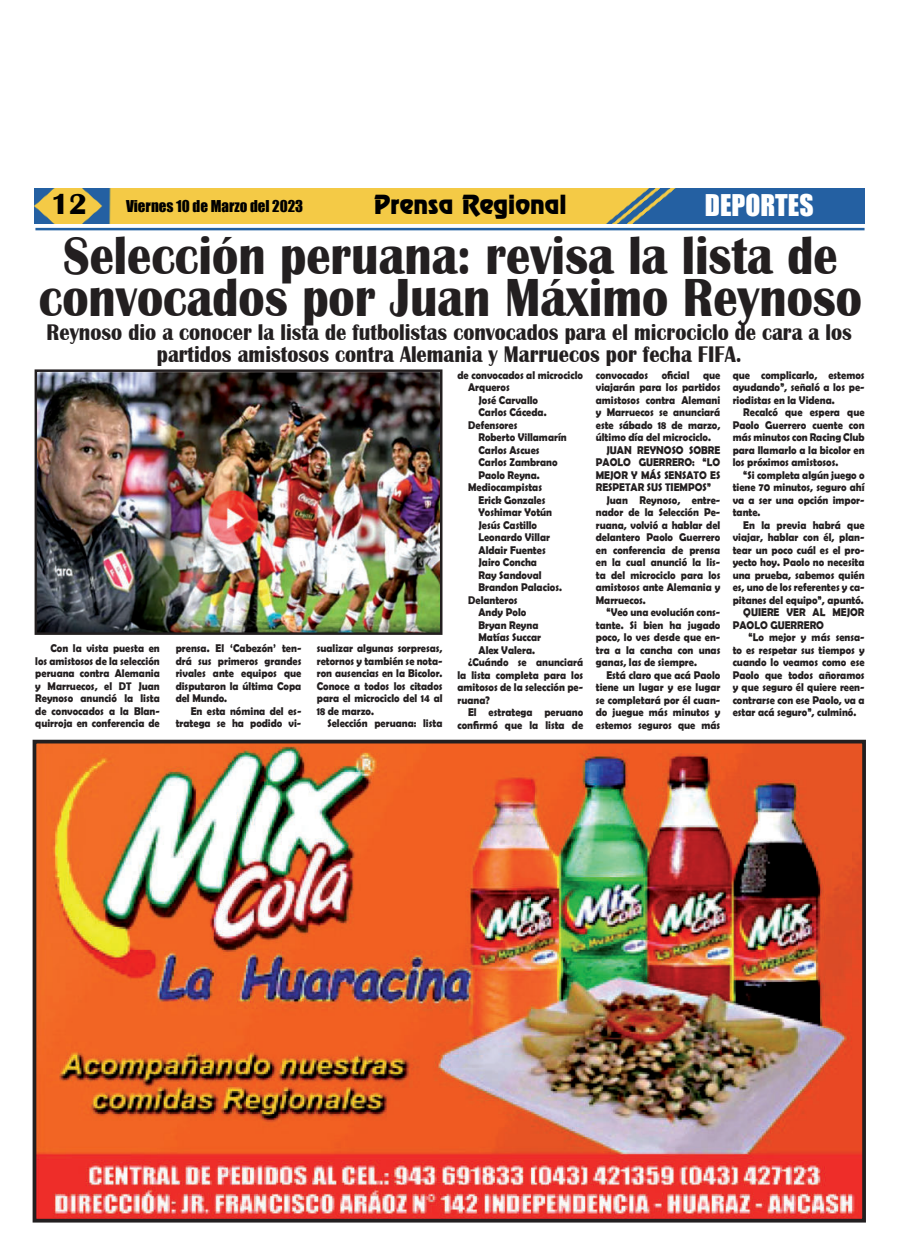
<style>
.page{position:relative;width:900px;height:1258px;background:#fff}
.page>*{position:absolute;margin:0;border:0;box-sizing:border-box;transform-origin:0 0}
.t1{font:700 55.12px/42.5px "Britannic";color:#231f20;text-align:center;scale:.88 1}
.t2{font:700 30px "Britannic";color:#000}
.t3{font:27.5px "Impact";color:#fff}
.t4{font:23.75px "Renfrew Normal";color:#000}
.t5{font:700 23.25px/21.2px "Britannic";color:#231f20;text-align:center;scale:.88 1}
.t6{font:15px "Impact";color:#000}
.t7{font:700 11.25px/12.5px "Berlin Sans FB Demi";color:#231f20;text-align:justify;scale:.92 1}
</style>
<div class="page">
<img style="left:35px;top:188px;width:830px;height:36px">
<hr style="left:35px;top:228px;width:830px;height:2px;background:#2361a2">
<img style="left:39px;top:373px;width:399px;height:258px">
<div style="left:35px;top:369px;width:407px;height:266px;border:3px solid #231f20"></div>
<img style="left:38px;top:745px;width:823px;height:472px">
<div style="left:33px;top:740px;width:833px;height:482px;border:4px solid #231f20"></div>
<h2 class="t2" style="left:51px;top:194px;width:38px">12</h2>
<h3 class="t6" style="left:126px;top:198px;width:179px">Viernes 10 de Marzo del 2023</h3>
<h3 class="t4" style="left:374px;top:194px;width:194px">Prensa Regional</h3>
<h3 class="t3" style="left:705px;top:191px;width:110px">DEPORTES</h3>
<h1 class="t1" style="left:39px;top:239px;width:937px">Selección peruana: revisa la lista de convocados por Juan Máximo Reynoso</h1>
<h3 class="t5" style="left:47px;top:324px;width:917px">Reynoso dio a conocer la lista de futbolistas convocados para el microciclo de cara a los partidos amistosos contra Alemania y Marruecos por fecha FIFA.</h3>
<p class="t7" style="left:176px;top:642px;width:138px">prensa. El ‘Cabezón’ ten&shy;drá sus primeros grandes rivales ante equipos que disputaron la última Copa del Mundo.</p>
<p class="t7" style="left:176px;top:705px;width:138px;text-align:right">En esta nómina del es&shy;tratega se ha podido vi-</p>
<p class="t7" style="left:35px;top:643px;width:137px;text-indent:15px">Con la vista puesta en los amistosos de la selección peruana contra Alemania y Marruecos, el DT Juan Reynoso anunció la lista de convocados a la Blan&shy;quirroja en conferencia de</p>
<p class="t7" style="left:317px;top:642px;width:138px">sualizar algunas sorpresas, retornos y también se nota&shy;ron ausencias en la Bicolor.<br>Conoce a todos los citados para el microciclo del 14 al 18 de marzo.</p>
<p class="t7" style="left:327px;top:718px;width:127px">Selección peruana: lista</p>
<p class="t7" style="left:458px;top:369px;width:138px">de convocados al microciclo</p>
<p class="t7" style="left:468px;top:382px;width:47px">Arqueros</p>
<p class="t7" style="left:478px;top:394px;width:66px">José Carvallo</p>
<p class="t7" style="left:478px;top:406px;width:76px">Carlos Cáceda.</p>
<p class="t7" style="left:468px;top:419px;width:55px">Defensores</p>
<p class="t7" style="left:478px;top:432px;width:97px">Roberto Villamarín</p>
<p class="t7" style="left:478px;top:444px;width:68px">Carlos Ascues</p>
<p class="t7" style="left:478px;top:457px;width:88px">Carlos Zambrano</p>
<p class="t7" style="left:478px;top:469px;width:68px">Paolo Reyna.</p>
<p class="t7" style="left:468px;top:481px;width:82px">Mediocampistas</p>
<p class="t7" style="left:478px;top:494px;width:74px">Erick Gonzales</p>
<p class="t7" style="left:478px;top:507px;width:82px">Yoshimar Yotún</p>
<p class="t7" style="left:478px;top:519px;width:65px">Jesús Castillo</p>
<p class="t7" style="left:478px;top:532px;width:79px">Leonardo Villar</p>
<p class="t7" style="left:478px;top:544px;width:75px">Aldair Fuentes</p>
<p class="t7" style="left:478px;top:557px;width:65px">Jairo Concha</p>
<p class="t7" style="left:478px;top:569px;width:70px">Ray Sandoval</p>
<p class="t7" style="left:478px;top:581px;width:92px">Brandon Palacios.</p>
<p class="t7" style="left:468px;top:594px;width:55px">Delanteros</p>
<p class="t7" style="left:478px;top:607px;width:53px">Andy Polo</p>
<p class="t7" style="left:478px;top:619px;width:67px">Bryan Reyna</p>
<p class="t7" style="left:478px;top:631px;width:70px">Matías Succar</p>
<p class="t7" style="left:478px;top:644px;width:63px">Alex Valera.</p>
<p class="t7" style="left:468px;top:657px;width:127px">¿Cuándo se anunciará</p>
<p class="t7" style="left:458px;top:669px;width:138px">la lista completa para los</p>
<p class="t7" style="left:458px;top:682px;width:138px">amitosos de la selección pe-</p>
<p class="t7" style="left:458px;top:694px;width:37px">ruana?</p>
<p class="t7" style="left:468px;top:707px;width:127px">El estratega peruano</p>
<p class="t7" style="left:458px;top:719px;width:138px">confirmó que la lista de</p>
<p class="t7" style="left:596px;top:369px;width:137px">convocados oficial que</p>
<p class="t7" style="left:596px;top:382px;width:137px">viajarán para los partidos</p>
<p class="t7" style="left:596px;top:394px;width:137px">amistosos contra Alemani</p>
<p class="t7" style="left:596px;top:406px;width:137px">y Marruecos se anunciará</p>
<p class="t7" style="left:596px;top:419px;width:137px">este sábado 18 de marzo,</p>
<p class="t7" style="left:596px;top:431px;width:127px">último día del microciclo.</p>
<p class="t7" style="left:606px;top:444px;width:125px">JUAN REYNOSO SOBRE</p>
<p class="t7" style="left:596px;top:457px;width:137px">PAOLO GUERRERO: “LO</p>
<p class="t7" style="left:596px;top:469px;width:137px">MEJOR Y MÁS SENSATO ES</p>
<p class="t7" style="left:596px;top:481px;width:127px">RESPETAR SUS TIEMPOS”</p>
<p class="t7" style="left:606px;top:494px;width:125px">Juan Reynoso, entre-</p>
<p class="t7" style="left:596px;top:507px;width:137px">nador de la Selección Pe-</p>
<p class="t7" style="left:596px;top:519px;width:137px">ruana, volvió a hablar del</p>
<p class="t7" style="left:596px;top:532px;width:137px">delantero Paolo Guerrero</p>
<p class="t7" style="left:596px;top:544px;width:137px">en conferencia de prensa</p>
<p class="t7" style="left:596px;top:557px;width:137px">en la cual anunció la lis-</p>
<p class="t7" style="left:596px;top:569px;width:137px">ta del microciclo para los</p>
<p class="t7" style="left:596px;top:582px;width:137px">amistosos ante Alemania y</p>
<p class="t7" style="left:596px;top:594px;width:56px">Marruecos.</p>
<p class="t7" style="left:606px;top:607px;width:125px">“Veo una evolución cons-</p>
<p class="t7" style="left:596px;top:619px;width:137px">tante. Si bien ha jugado</p>
<p class="t7" style="left:596px;top:632px;width:137px">poco, lo ves desde que en-</p>
<p class="t7" style="left:596px;top:644px;width:137px">tra a la cancha con unas</p>
<p class="t7" style="left:596px;top:656px;width:111px">ganas, las de siempre.</p>
<p class="t7" style="left:606px;top:669px;width:125px">Está claro que acá Paolo</p>
<p class="t7" style="left:596px;top:682px;width:137px">tiene un lugar y ese lugar</p>
<p class="t7" style="left:596px;top:694px;width:137px">se completará por él cuan-</p>
<p class="t7" style="left:596px;top:707px;width:137px">do juegue más minutos y</p>
<p class="t7" style="left:596px;top:719px;width:137px">estemos seguros que más</p>
<p class="t7" style="left:733px;top:369px;width:145px">que complicarlo, estemos ayudando”, señaló a los pe&shy;riodistas en la Videna.</p>
<p class="t7" style="left:733px;top:407px;width:145px;text-indent:11px">Recalcó que espera que Paolo Guerrero cuente con más minutos con Racing Club para llamarlo a la bicolor en los próximos amistosos.</p>
<p class="t7" style="left:733px;top:469px;width:145px;text-indent:11px">“Si completa algún juego o tiene 70 minutos, seguro ahí va a ser una opción impor&shy;tante.</p>
<p class="t7" style="left:743px;top:519px;width:133px">En la previa habrá que</p>
<p class="t7" style="left:733px;top:532px;width:145px">viajar, hablar con él, plan-</p>
<p class="t7" style="left:733px;top:544px;width:145px">tear un poco cuál es el pro-</p>
<p class="t7" style="left:733px;top:556px;width:145px">yecto hoy. Paolo no necesita</p>
<p class="t7" style="left:733px;top:569px;width:145px">una prueba, sabemos quién</p>
<p class="t7" style="left:733px;top:582px;width:145px">es, uno de los referentes y ca-</p>
<p class="t7" style="left:733px;top:594px;width:144px">pitanes del equipo”, apuntó.</p>
<p class="t7" style="left:743px;top:606px;width:133px">QUIERE VER AL MEJOR</p>
<p class="t7" style="left:733px;top:619px;width:101px">PAOLO GUERRERO</p>
<p class="t7" style="left:749px;top:632px;width:128px">“Lo mejor y más sensa-</p>
<p class="t7" style="left:733px;top:644px;width:145px">to es respetar sus tiempos y</p>
<p class="t7" style="left:733px;top:657px;width:145px">cuando lo veamos como ese</p>
<p class="t7" style="left:733px;top:669px;width:145px">Paolo que todos añoramos</p>
<p class="t7" style="left:733px;top:682px;width:145px">y que seguro él quiere reen-</p>
<p class="t7" style="left:733px;top:694px;width:145px">contrarse con ese Paolo, va a</p>
<p class="t7" style="left:733px;top:706px;width:136px">estar acá seguro”, culminó.</p>
</div>
